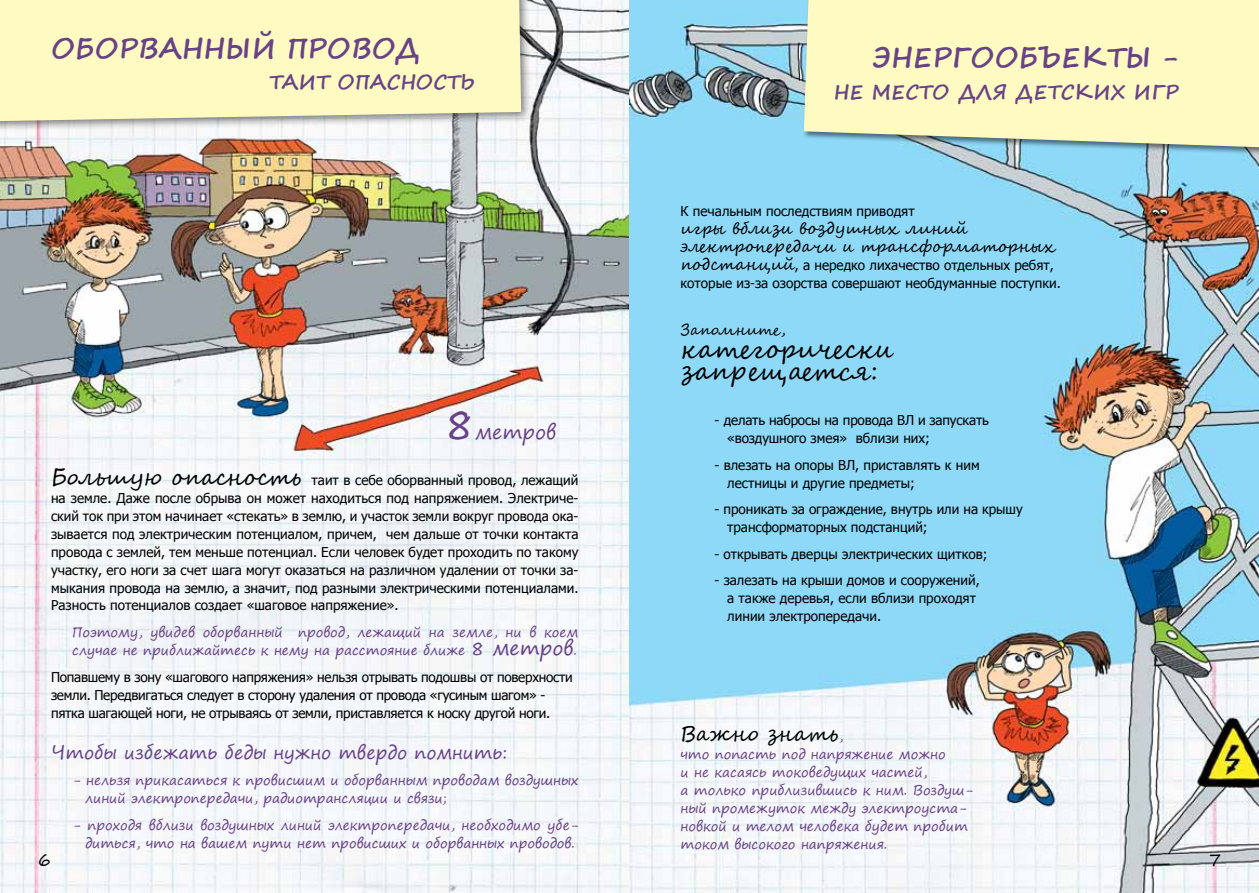
<style>
.page{position:relative;width:1259px;height:893px;background:#fff}
.page>*{position:absolute;margin:0;border:0;box-sizing:border-box;transform-origin:0 0}
.t1{font:43.5px "Segoe Print";color:#684287}
.t2{font:700 27px "Segoe Print";color:#684287}
.t3{font:25.5px/22.5px "Segoe Script";color:#000}
.t4{font:21px "Segoe Script";color:#000}
.t5{font:700 19.5px "Segoe Print";color:#684287}
.t6{font:19.5px "Segoe Print";color:#684287}
.t7{font:18px "Segoe Print";color:#684287}
.t8{font:18px "Segoe Print";color:#000}
.t9{font:16.5px/18px "Segoe Script";color:#000}
.t10{font:15px "Segoe Script";letter-spacing:-.015em;color:#000}
.t11{font:13.5px/18px "Tahoma";color:#000}
.t12{font:13.5px/18px "Segoe Print";color:#684287}
.t13{font:13.5px/18px "Tahoma";letter-spacing:-.02em;color:#000}
.s1{font-family:"Segoe Script";font-size:22.5px}
.s2{font-size:19.5px}
.s3{font-family:"Segoe Script";font-size:16.5px}
.s4{font-family:"Segoe Print";font-size:13.5px;color:#684287}
</style>
<div class="page">
<img style="left:0;top:0;width:1259px;height:893px">
<div style="left:0;top:0;width:532px;height:132px;background:#000;opacity:.5"></div>
<div style="left:0;top:0;width:521px;height:121px;background:#fffac2"></div>
<div style="left:802px;top:0;width:457px;height:155px;background:#000;opacity:.5"></div>
<div style="left:804px;top:0;width:455px;height:147px;background:#fffac2"></div>
<h2 class="t2" style="left:51px;top:24px;width:23px">ОБОРВАННЫ</h2>
<h2 class="t2" style="left:251px;top:24px;width:58px">Й ПРОВО</h2>
<h2 class="t2" style="left:394px;top:24px;width:27px">Д</h2>
<h3 class="t5" style="left:269px;top:65px;width:17px">ТАИТ</h3>
<h3 class="t5" style="left:337px;top:65px;width:17px">ОПАСНОСТЬ</h3>
<h1 class="t1" style="left:443px;top:385px;width:33px">8</h1>
<h3 class="t6" style="left:475px;top:415px;width:82px">метров</h3>
<p class="t11" style="left:51px;top:470px;width:529px;text-align:justify"><span class="s1">Большую опасность</span> таит в себе оборванный провод, лежащий на земле. Даже после обрыва он может находиться под напряжением. Электриче&shy;ский ток при этом начинает «стекать» в землю, и участок земли вокруг провода ока&shy;зывается под электрическим потенциалом, причем, чем дальше от точки контакта провода с землей, тем меньше потенциал. Если человек будет проходить по такому участку, его ноги за счет шага могут оказаться на различном удалении от точки за&shy;мыкания провода на землю, а значит, под разными электрическими потенциалами.<br>Разность потенциалов создает «шаговое напряжение».</p>
<p class="t12" style="left:72px;top:623px;width:507px">Поэтому, увидев оборванный провод, лежащий на земле, ни в коем случае не приближайтесь к нему на расстояние ближе <span class="s2">8 метров</span>.</p>
<p class="t13" style="left:51px;top:667px;width:523px">Попавшему в зону «шагового напряжения» нельзя отрывать подошвы от поверхности земли. Передвигаться следует в сторону удаления от провода «гусиным шагом» - пятка шагающей ноги, не отрываясь от земли, приставляется к носку другой ноги.</p>
<h3 class="t7" style="left:51px;top:736px;width:458px">Чтобы избежать беды нужно твердо помнить:</h3>
<p class="t12" style="left:85px;top:771px;width:495px;text-indent:-13px">- нельзя прикасаться к провисшим и оборванным проводам воздушных линий электропередачи, радиотрансляции и связи;</p>
<p class="t12" style="left:72px;top:816px;width:507px;text-align:right">- проходя вблизи воздушных линий электропередачи, необходимо убе&shy;диться, что на вашем пути нет провисших и оборванных проводов.</p>
<h3 class="t8" style="left:38px;top:843px;width:15px">6</h3>
<h2 class="t2" style="left:873px;top:33px;width:308px">энергообъекты -</h2>
<h3 class="t5" style="left:834px;top:74px;width:347px">не место для детских игр</h3>
<p class="t11" style="left:680px;top:202px;width:236px">К печальным последствиям приводят</p>
<p class="t9" style="left:680px;top:220px;width:377px">игры вблизи воздушных линий электропер едачи и трансформаторных</p>
<p class="t11" style="left:680px;top:256px;width:382px"><span class="s3">подстанций</span>, а нередко лихачество отдельных ребят, которые из-за озорства совершают необдуманные поступки.</p>
<p class="t10" style="left:680px;top:318px;width:107px">Запомните,</p>
<h3 class="t3" style="left:680px;top:338px;width:215px">категорически запр ещается:</h3>
<p class="t11" style="left:727px;top:411px;width:263px;text-indent:-13px">- делать набросы на провода ВЛ и запускать «воздушного змея» вблизи них;</p>
<p class="t11" style="left:727px;top:455px;width:254px;text-indent:-13px">- влезать на опоры ВЛ, приставлять к ним лестницы и другие предметы;</p>
<p class="t11" style="left:727px;top:500px;width:297px;text-indent:-13px">- проникать за ограждение, внутрь или на крышу трансформаторных подстанций;</p>
<p class="t11" style="left:714px;top:544px;width:274px">- открывать дверцы электрических щитков;</p>
<p class="t11" style="left:727px;top:571px;width:254px;text-indent:-13px">- залезать на крыши домов и сооружений, а также деревья, если вблизи проходят линии электропередачи.</p>
<h3 class="t4" style="left:680px;top:716px;width:164px">Важно знать<span class="s4">,</span></h3>
<p class="t12" style="left:680px;top:744px;width:294px">что попасть под напряжение можно<br>и не касаясь токоведущих частей,<br>а только приблизившись к ним. Воздуш&shy;ный промежуток между электроуста&shy;новкой и телом человека будет пробит током высокого напряжения.</p>
<h3 class="t8" style="left:1208px;top:843px;width:15px">7</h3>
</div>
